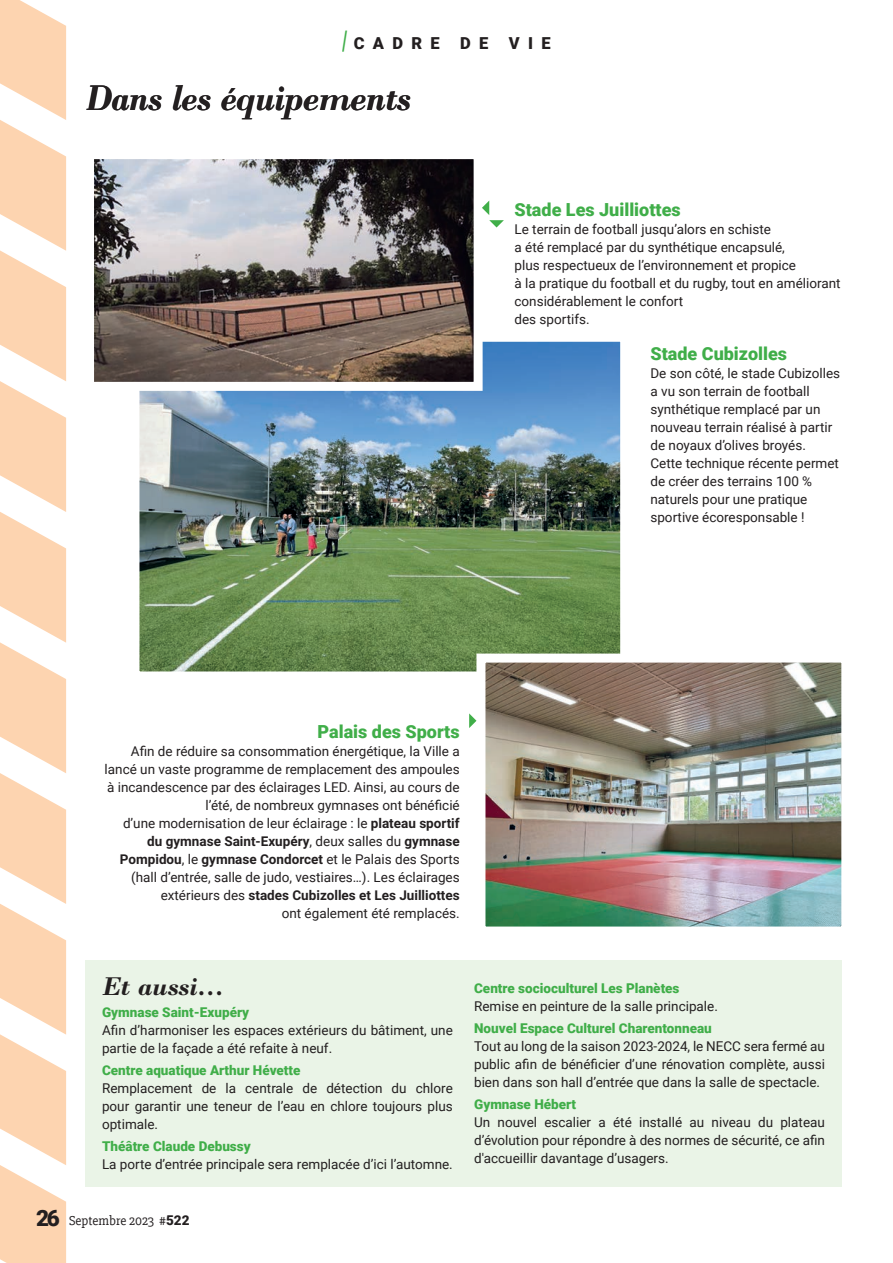
<style>
.page{position:relative;width:893px;height:1263px;background:#fff}
.page>*{position:absolute;margin:0;border:0;box-sizing:border-box;transform-origin:0 0}
.SOUS_INTER_BODONI_25{font:italic 700 37.5px "M Bodoni";letter-spacing:-.03em;color:#231f20;scale:.9 1}
.CHAPÔ{font:italic 700 27px "M Bodoni";letter-spacing:-.015em;color:#231f20}
.t1{font:900 22.5px "Roboto";color:#231f20}
.INTER{font:900 18px "Roboto";color:#40ae49}
.t2{font:900 16.5px "Roboto";letter-spacing:.5em;color:#231f20}
.BODY_TEXT_JUSTIF{font:13.5px/18px "Roboto";color:#231f20;text-align:justify}
.INTER-2{font:13.5px/18px "Roboto";color:#231f20}
.INTER-3{font:900 13.5px "Roboto";color:#40ae49}
.t3{font:13.5px "Slabo 27 px";color:#231f20}
.s1{font-size:27px;color:#40ae49}
.s2{font-weight:700}
.s3{font-family:"Roboto";font-weight:900}
</style>
<div class="page">
<div style="left:85px;top:960px;width:757px;height:226px;background:#eaf4e7"></div>
<svg style="left:0;top:0;width:66px;height:1263px"></svg>
<img style="left:140px;top:343px;width:479px;height:327px">
<div style="left:130px;top:333px;width:499px;height:347px;border:9px solid #fff"></div>
<img style="left:95px;top:160px;width:378px;height:221px">
<div style="left:85px;top:150px;width:398px;height:241px;border:9px solid #fff"></div>
<img style="left:486px;top:664px;width:354px;height:261px">
<div style="left:476px;top:654px;width:374px;height:281px;border:9px solid #fff"></div>
<svg style="left:482px;top:200px;width:22px;height:27px"></svg>
<svg style="left:469px;top:713px;width:7px;height:15px"></svg>
<p class="t2" style="left:342px;top:31px;width:210px"><span class="s1">/</span> CADRE DE VIE</p>
<p class="SOUS_INTER_BODONI_25" style="left:85px;top:77px;width:363px">Dans les équipements</p>
<p class="INTER" style="left:514px;top:197px;width:168px">Stade Les Juilliottes</p>
<p class="BODY_TEXT_JUSTIF" style="left:514px;top:220px;width:328px;text-align:left">Le terrain de football jusqu’alors en schiste<br>a été remplacé par du synthétique encapsulé,<br>plus respectueux de l’environnement et propice<br>à la pratique du football et du rugby, tout en améliorant considérablement le confort<br>des sportifs.</p>
<p class="INTER" style="left:650px;top:341px;width:138px">Stade Cubizolles</p>
<p class="INTER-2" style="left:650px;top:364px;width:191px">De son côté, le stade Cubizolles a vu son terrain de football synthétique remplacé par un nouveau terrain réalisé à partir de noyaux d’olives broyés.<br>Cette technique récente permet de créer des terrains 100 % naturels pour une pratique sportive écoresponsable !</p>
<p class="INTER" style="left:318px;top:719px;width:144px">Palais des Sports</p>
<p class="BODY_TEXT_JUSTIF" style="left:105px;top:742px;width:357px;text-align:right">Afin de réduire sa consommation énergétique, la Ville a lancé un vaste programme de remplacement des ampoules à incandescence par des éclairages LED. Ainsi, au cours de l’été, de nombreux gymnases ont bénéficié<br>d’une modernisation de leur éclairage : le <span class="s2">plateau sportif du gymnase Saint-Exupéry</span>, deux salles du <span class="s2">gymnase Pompidou</span>, le <span class="s2">gymnase Condorcet</span> et le Palais des Sports (hall d’entrée, salle de judo, vestiaires…). Les éclairages extérieurs des <span class="s2">stades Cubizolles et Les Juilliottes<br></span>ont également été remplacés.</p>
<p class="CHAPÔ" style="left:102px;top:971px;width:123px">Et aussi…</p>
<p class="INTER-3" style="left:102px;top:1003px;width:149px">Gymnase Saint-Exupéry</p>
<p class="BODY_TEXT_JUSTIF" style="left:102px;top:1020px;width:352px">Afin d’harmoniser les espaces extérieurs du bâtiment, une partie de la façade a été refaite à neuf.</p>
<p class="INTER-3" style="left:102px;top:1061px;width:200px">Centre aquatique Arthur Hévette</p>
<p class="BODY_TEXT_JUSTIF" style="left:102px;top:1079px;width:352px">Remplacement de la centrale de détection du chlore pour garantir une teneur de l’eau en chlore toujours plus optimale.</p>
<p class="INTER-3" style="left:102px;top:1137px;width:150px">Théâtre Claude Debussy</p>
<p class="BODY_TEXT_JUSTIF" style="left:102px;top:1155px;width:352px">La porte d’entrée principale sera remplacée d’ici l’automne.</p>
<p class="t1" style="left:36px;top:1202px;width:25px">26</p>
<p class="t3" style="left:69px;top:1212px;width:122px">Septembre 2023 #<span class="s3">522</span></p>
<p class="INTER-3" style="left:474px;top:978px;width:207px">Centre socioculturel Les Planètes</p>
<p class="BODY_TEXT_JUSTIF" style="left:474px;top:996px;width:245px">Remise en peinture de la salle principale.</p>
<p class="INTER-3" style="left:474px;top:1019px;width:239px">Nouvel Espace Culturel Charentonneau</p>
<p class="BODY_TEXT_JUSTIF" style="left:474px;top:1037px;width:352px">Tout au long de la saison 2023-2024, le NECC sera fermé au public afin de bénéficier d’une rénovation complète, aussi bien dans son hall d’entrée que dans la salle de spectacle.</p>
<p class="INTER-3" style="left:474px;top:1095px;width:104px">Gymnase Hébert</p>
<p class="BODY_TEXT_JUSTIF" style="left:474px;top:1113px;width:352px">Un nouvel escalier a été installé au niveau du plateau d’évolution pour répondre à des normes de sécurité, ce afin d'accueillir davantage d’usagers.</p>
</div>
